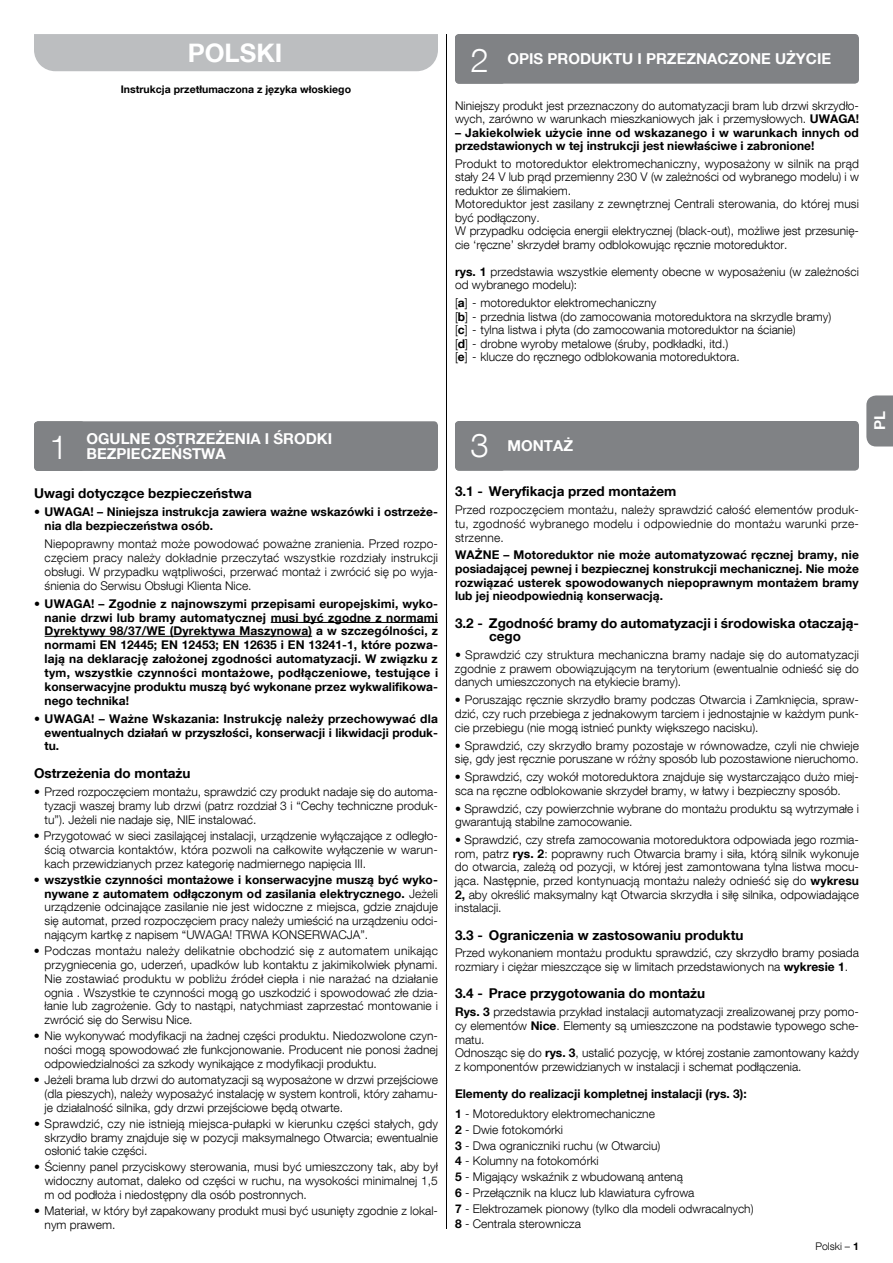
<style>
.page{position:relative;width:893px;height:1263px;background:#fff}
.page>*{position:absolute;margin:0;border:0;box-sizing:border-box;transform-origin:0 0}
.t1{font:700 25.5px "Helvetica Neue LT Com";color:#fff}
.t2{font:700 15px/15px "Helvetica Neue LT Com";color:#fff}
.t3{font:700 13.5px/13.6px "Helvetica Neue LT Com";color:#000}
.t4{font:300 12px/13.8px "Helvetica Neue LT Com";color:#000;text-align:justify}
.t5{font:700 12px/13.8px "Helvetica Neue LT Com";color:#000}
.t6{font:700 10.5px "Helvetica Neue LT Com";color:#000}
.t7{font:300 10.5px "Helvetica Neue LT Com";color:#000}
.s1{font-weight:300;font-size:33px}
.s2{font-weight:700}
.s3{font-weight:300}
</style>
<div class="page">
<svg style="left:866px;top:395px;width:27px;height:51px"></svg>
<hr style="left:446px;top:34px;width:1px;height:1195px;background:#000">
<hr style="left:271px;top:622px;width:167px;height:1px;background:#000">
<hr style="left:45px;top:636px;width:267px;height:1px;background:#000">
<div style="left:34px;top:421px;width:404px;height:50px;background:#808285;border-radius:4px"></div>
<div style="left:455px;top:34px;width:404px;height:50px;background:#808285;border-radius:4px"></div>
<div style="left:455px;top:421px;width:404px;height:50px;background:#808285;border-radius:4px"></div>
<div style="left:34px;top:34px;width:404px;height:37px;background:#bcbec0"></div>
<h1 class="t1" style="left:188px;top:37px;width:96px">POLSKI</h1>
<p class="t6" style="left:121px;top:82px;width:232px">Instrukcja przetłumaczona z języka włoskiego</p>
<p class="t2" style="left:471px;top:51px;width:362px"><span class="s1">2</span> OPIS PRODUKTU I PRZEZNACZONE UŻYCIE</p>
<p class="t4" style="left:455px;top:98px;width:406px">Niniejszy produkt jest przeznaczony do automatyzacji bram lub drzwi skrzydło&shy;wych, zarówno w warunkach mieszkaniowych jak i przemysłowych. <span class="s2">UWAGA!</span></p>
<p class="t5" style="left:455px;top:125px;width:405px">– Jakiekolwiek użycie inne od wskazanego i w warunkach innych od przedstawionych w tej instrukcji jest niewłaściwe i zabronione!</p>
<p class="t4" style="left:455px;top:157px;width:405px;text-align:left">Produkt to motoreduktor elektromechaniczny, wyposażony w silnik na prąd stały 24 V lub prąd przemienny 230 V (w zależności od wybranego modelu) i w reduktor ze ślimakiem.<br>Motoreduktor jest zasilany z zewnętrznej Centrali sterowania, do której musi być podłączony.<br>W przypadku odcięcia energii elektrycznej (black-out), możliwe jest przesunię&shy;cie ‘ręczne’ skrzydeł bramy odblokowując ręcznie motoreduktor.</p>
<p class="t4" style="left:455px;top:265px;width:405px"><span class="s2">rys. 1</span> przedstawia wszystkie elementy obecne w wyposażeniu (w zależności od wybranego modelu):</p>
<p class="t4" style="left:455px;top:296px;width:378px;text-align:left">[<span class="s2">a</span>] - motoreduktor elektromechaniczny<br>[<span class="s2">b</span>] - przednia listwa (do zamocowania motoreduktora na skrzydle bramy) [<span class="s2">c</span>] - tylna listwa i płyta (do zamocowania motoreduktor na ścianie)<br>[<span class="s2">d</span>] - drobne wyroby metalowe (śruby, podkładki, itd.)<br>[<span class="s2">e</span>] - klucze do ręcznego odblokowania motoreduktora.</p>
<p class="t2" style="left:50px;top:431px;width:284px;text-indent:37px">OGULNE OSTRZEŻENIA I ŚRODKI<br><span class="s1">1</span> BEZPIECZEŃSTWA</p>
<p class="t3" style="left:34px;top:486px;width:219px">Uwagi dotyczące bezpieczeństwa</p>
<p class="t5" style="left:45px;top:504px;width:395px;text-indent:-11px">• UWAGA! – Niniejsza instrukcja zawiera ważne wskazówki i ostrzeże&shy;nia dla bezpieczeństwa osób.</p>
<p class="t4" style="left:45px;top:537px;width:395px">Niepoprawny montaż może powodować poważne zranienia. Przed rozpo&shy;częciem pracy należy dokładnie przeczytać wszystkie rozdziały instrukcji obsługi. W przypadku wątpliwości, przerwać montaż i zwrócić się po wyja&shy;śnienia do Serwisu Obsługi Klienta Nice.</p>
<p class="t5" style="left:45px;top:596px;width:395px;text-align:justify;text-indent:-11px">• UWAGA! – Zgodnie z najnowszymi przepisami europejskimi, wyko&shy;nanie drzwi lub bramy automatycznej musi być zgodne z normami Dyrektywy 98/37/WE (Dyrektywa Maszynowa) a w szczególności, z normami EN 12445; EN 12453; EN 12635 i EN 13241-1, które pozwa&shy;lają na deklarację założonej zgodności automatyzacji. W związku z tym, wszystkie czynności montażowe, podłączeniowe, testujące i konserwacyjne produktu muszą być wykonane przez wykwalifikowa&shy;nego technika!</p>
<p class="t5" style="left:45px;top:711px;width:395px;text-align:justify;text-indent:-11px">• UWAGA! – Ważne Wskazania: Instrukcję należy przechowywać dla ewentualnych działań w przyszłości, konserwacji i likwidacji produk&shy;tu.</p>
<p class="t3" style="left:34px;top:766px;width:158px">Ostrzeżenia do montażu</p>
<p class="t4" style="left:45px;top:785px;width:395px;text-indent:-11px">• Przed rozpoczęciem montażu, sprawdzić czy produkt nadaje się do automa&shy;tyzacji waszej bramy lub drzwi (patrz rozdział 3 i “Cechy techniczne produk&shy;tu”). Jeżeli nie nadaje się, NIE instalować.</p>
<p class="t4" style="left:45px;top:828px;width:395px;text-indent:-11px">• Przygotować w sieci zasilającej instalacji, urządzenie wyłączające z odległo&shy;ścią otwarcia kontaktów, która pozwoli na całkowite wyłączenie w warun&shy;kach przewidzianych przez kategorię nadmiernego napięcia III.</p>
<p class="t4" style="left:45px;top:872px;width:395px;text-indent:-11px">• <span class="s2">wszystkie czynności montażowe i konserwacyjne muszą być wyko&shy;nywane z automatem odłączonym od zasilania elektrycznego.</span> Jeżeli urządzenie odcinające zasilanie nie jest widoczne z miejsca, gdzie znajduje się automat, przed rozpoczęciem pracy należy umieścić na urządzeniu odci&shy;nającym kartkę z napisem “UWAGA! TRWA KONSERWACJA”.</p>
<p class="t4" style="left:45px;top:944px;width:395px;text-indent:-11px">• Podczas montażu należy delikatnie obchodzić się z automatem unikając przygniecenia go, uderzeń, upadków lub kontaktu z jakimikolwiek płynami.<br>Nie zostawiać produktu w pobliżu źródeł ciepła i nie narażać na działanie ognia . Wszystkie te czynności mogą go uszkodzić i spowodować złe dzia&shy;łanie lub zagrożenie. Gdy to nastąpi, natychmiast zaprzestać montowanie i zwrócić się do Serwisu Nice.</p>
<p class="t4" style="left:45px;top:1029px;width:395px;text-indent:-11px">• Nie wykonywać modyfikacji na żadnej części produktu. Niedozwolone czyn&shy;ności mogą spowodować złe funkcjonowanie. Producent nie ponosi żadnej odpowiedzialności za szkody wynikające z modyfikacji produktu.</p>
<p class="t4" style="left:45px;top:1072px;width:395px;text-indent:-11px">• Jeżeli brama lub drzwi do automatyzacji są wyposażone w drzwi przejściowe (dla pieszych), należy wyposażyć instalację w system kontroli, który zahamu&shy;je działalność silnika, gdy drzwi przejściowe będą otwarte.</p>
<p class="t4" style="left:45px;top:1116px;width:395px;text-indent:-11px">• Sprawdzić, czy nie istnieją miejsca-pułapki w kierunku części stałych, gdy skrzydło bramy znajduje się w pozycji maksymalnego Otwarcia; ewentualnie osłonić takie części.</p>
<p class="t4" style="left:45px;top:1160px;width:395px;text-indent:-11px">• Ścienny panel przyciskowy sterowania, musi być umieszczony tak, aby był widoczny automat, daleko od części w ruchu, na wysokości minimalnej 1,5 m od podłoża i niedostępny dla osób postronnych.</p>
<p class="t4" style="left:45px;top:1203px;width:395px;text-indent:-11px">• Materiał, w który był zapakowany produkt musi być usunięty zgodnie z lokal&shy;nym prawem.</p>
<p class="t2" style="left:471px;top:438px;width:104px"><span class="s1">3</span> MONTAŻ</p>
<p class="t3" style="left:455px;top:484px;width:223px">3.1 - Weryfikacja przed montażem</p>
<p class="t4" style="left:455px;top:503px;width:405px">Przed rozpoczęciem montażu, należy sprawdzić całość elementów produk&shy;tu, zgodność wybranego modelu i odpowiednie do montażu warunki prze&shy;strzenne.</p>
<p class="t5" style="left:455px;top:548px;width:405px;text-align:justify">WAŻNE – Motoreduktor nie może automatyzować ręcznej bramy, nie posiadającej pewnej i bezpiecznej konstrukcji mechanicznej. Nie może rozwiązać usterek spowodowanych niepoprawnym montażem bramy lub jej nieodpowiednią konserwacją.</p>
<p class="t3" style="left:489px;top:616px;width:371px;text-indent:-34px">3.2 - Zgodność bramy do automatyzacji i środowiska otaczają&shy;cego</p>
<p class="t4" style="left:455px;top:648px;width:405px">• Sprawdzić czy struktura mechaniczna bramy nadaje się do automatyzacji zgodnie z prawem obowiązującym na terytorium (ewentualnie odnieść się do danych umieszczonych na etykiecie bramy).</p>
<p class="t4" style="left:455px;top:693px;width:405px">• Poruszając ręcznie skrzydło bramy podczas Otwarcia i Zamknięcia, spraw&shy;dzić, czy ruch przebiega z jednakowym tarciem i jednostajnie w każdym punk&shy;cie przebiegu (nie mogą istnieć punkty większego nacisku).</p>
<p class="t4" style="left:455px;top:738px;width:405px">• Sprawdzić, czy skrzydło bramy pozostaje w równowadze, czyli nie chwieje się, gdy jest ręcznie poruszane w różny sposób lub pozostawione nieruchomo.</p>
<p class="t4" style="left:455px;top:770px;width:405px">• Sprawdzić, czy wokół motoreduktora znajduje się wystarczająco dużo miej&shy;sca na ręczne odblokowanie skrzydeł bramy, w łatwy i bezpieczny sposób.</p>
<p class="t4" style="left:455px;top:801px;width:405px">• Sprawdzić, czy powierzchnie wybrane do montażu produktu są wytrzymałe i gwarantują stabilne zamocowanie.</p>
<p class="t4" style="left:455px;top:833px;width:405px">• Sprawdzić, czy strefa zamocowania motoreduktora odpowiada jego rozmia&shy;rom, patrz <span class="s2">rys. 2</span>: poprawny ruch Otwarcia bramy i siła, którą silnik wykonuje do otwarcia, zależą od pozycji, w której jest zamontowana tylna listwa mocu&shy;jąca. Następnie, przed kontynuacją montażu należy odnieść się do <span class="s2">wykresu 2,</span> aby określić maksymalny kąt Otwarcia skrzydła i siłę silnika, odpowiadające instalacji.</p>
<p class="t3" style="left:455px;top:927px;width:290px">3.3 - Ograniczenia w zastosowaniu produktu</p>
<p class="t4" style="left:455px;top:946px;width:405px">Przed wykonaniem montażu produktu sprawdzić, czy skrzydło bramy posiada rozmiary i ciężar mieszczące się w limitach przedstawionych na <span class="s2">wykresie 1</span>.</p>
<p class="t3" style="left:455px;top:986px;width:252px">3.4 - Prace przygotowania do montażu</p>
<p class="t4" style="left:455px;top:1005px;width:406px;text-align:left"><span class="s2">Rys. 3</span> przedstawia przykład instalacji automatyzacji zrealizowanej przy pomo&shy;cy elementów <span class="s2">Nice</span>. Elementy są umieszczone na podstawie typowego sche&shy;matu.<br>Odnosząc się do <span class="s2">rys. 3</span>, ustalić pozycję, w której zostanie zamontowany każdy z komponentów przewidzianych w instalacji i schemat podłączenia.</p>
<p class="t5" style="left:455px;top:1083px;width:293px;line-height:20px">Elementy do realizacji kompletnej instalacji (rys. 3):<br>1 <span class="s3">- Motoreduktory elektromechaniczne</span></p>
<p class="t4" style="left:455px;top:1121px;width:300px;line-height:15.8px;text-align:left"><span class="s2">2</span> - Dwie fotokomórki<br><span class="s2">3</span> - Dwa ograniczniki ruchu (w Otwarciu)<br><span class="s2">4</span> - Kolumny na fotokomórki<br><span class="s2">5</span> - Migający wskaźnik z wbudowaną anteną<br><span class="s2">6</span> - Przełącznik na klucz lub klawiatura cyfrowa<br><span class="s2">7</span> - Elektrozamek pionowy (tylko dla modeli odwracalnych)<br><span class="s2">8</span> - Centrala sterownicza</p>
<p class="t7" style="left:815px;top:1240px;width:45px">Polski – <span class="s2">1</span></p>
<p class="t2" style="left:872px;top:430px;width:20px;rotate:-90deg">PL</p>
</div>
